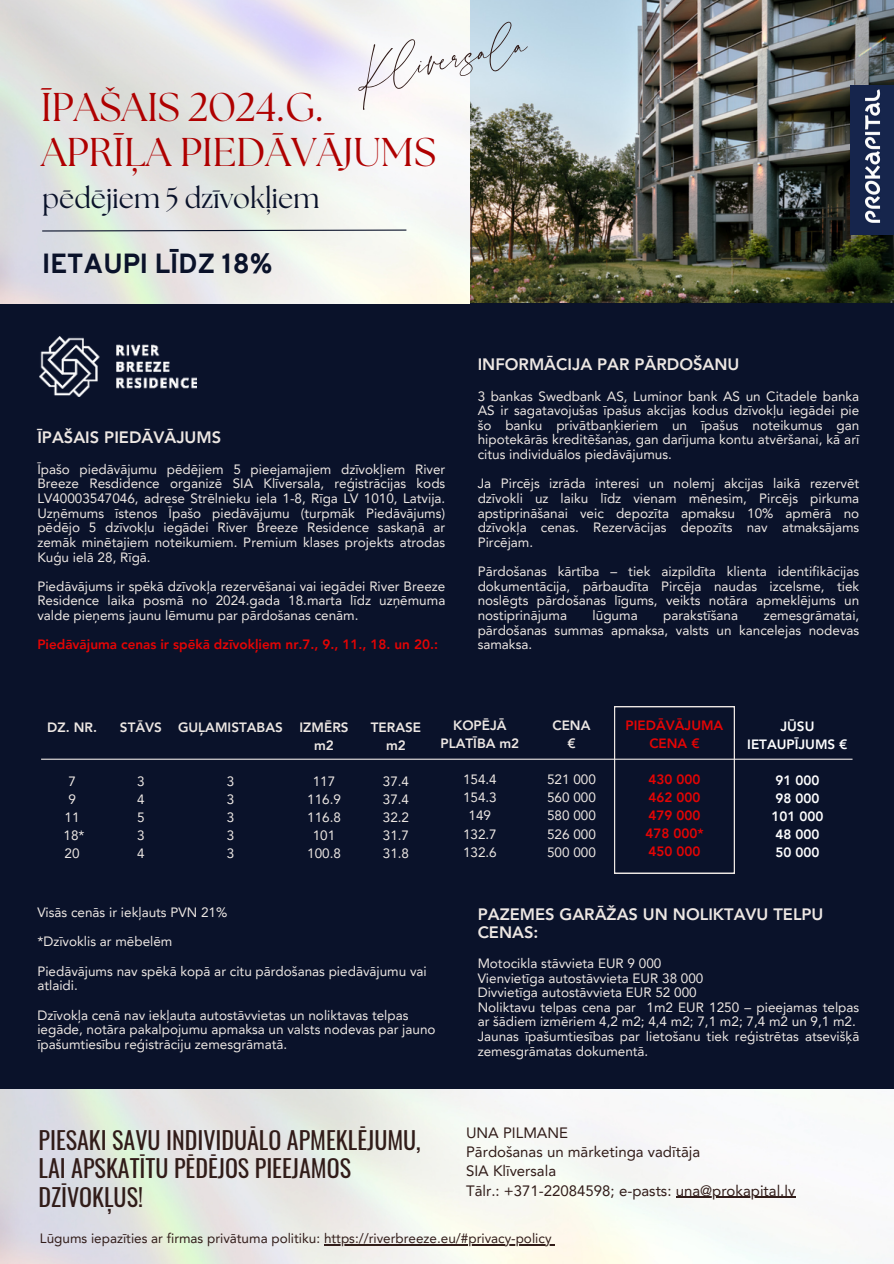
<style>
.page{position:relative;width:894px;height:1264px;background:#fff}
.page>*{position:absolute;margin:0;border:0;box-sizing:border-box;transform-origin:0 0}
.t1{font:56.85px "La Luxes Script";color:#311c19}
.t2{font:40.05px/45px "The Seasons";color:#af0000}
.t3{font:28.2px "The Seasons";color:#0a122a}
.t4{font:800 27px "Overpass";color:#0a122a}
.t5{font:24px/28.2px "Oswald";color:#311c19}
.t6{font:800 16.5px/18px "Avenir LT Pro";color:#ede7e3}
.t7{font:15px "Avenir LT Pro";color:#311c19}
.t8{font:13.5px/14.7px "Avenir LT Pro";color:#ede7e3;text-align:justify}
.t9{font:800 13.5px "Avenir LT Pro";color:#e40404}
.t10{font:13.5px "Avenir LT Pro";color:#311c19}
.t11{font:800 13.5px/18px "Avenir LT Pro";color:#ede7e3;text-align:center}
.t12{font:800 13.5px/18px "Avenir LT Pro";color:#fff;text-align:center}
</style>
<div class="page">
<div style="left:0;top:0;width:893px;height:1263px;background:#0a122a"></div>
<img style="left:0;top:1089px;width:893px;height:174px">
<img style="left:40px;top:337px;width:156px;height:59px">
<svg style="left:614px;top:706px;width:120px;height:167px"></svg>
<hr style="left:41px;top:758px;width:811px;height:1px;background:#ede7e3">
<img style="left:469px;top:0;width:424px;height:303px">
<img style="left:850px;top:85px;width:43px;height:150px">
<hr style="left:675px;top:1196px;width:120px;height:1px;background:#311c19">
<hr style="left:324px;top:1244px;width:227px;height:1px;background:#311c19">
<img style="left:0;top:0;width:469px;height:303px">
<svg style="left:41px;top:229px;width:366px;height:3px"></svg>
<h1 class="t1" style="left:349px;top:42px;width:176px;rotate:-10deg">Kliversala</h1>
<p class="t2" style="left:41px;top:87px;width:396px">ĪPAŠAIS 2024.G.<br>APRĪĻA PIEDĀVĀJUMS</p>
<p class="t3" style="left:42px;top:185px;width:278px">pēdējiem 5 dzīvokļiem</p>
<h3 class="t4" style="left:42px;top:252px;width:232px">IETAUPI LĪDZ 18%</h3>
<p class="t6" style="left:37px;top:430px;width:185px">ĪPAŠAIS PIEDĀVĀJUMS</p>
<p class="t8" style="left:37px;top:463px;width:409px">Īpašo piedāvājumu pēdējiem 5 pieejamajiem dzīvokļiem River Breeze Resdidence organizē SIA Klīversala, reģistrācijas kods LV40003547046, adrese Strēlnieku iela 1-8, Rīga LV 1010, Latvija.<br>Uzņēmums īstenos Īpašo piedāvājumu (turpmāk Piedāvājums) pēdējo 5 dzīvokļu iegādei River Breeze Residence saskaņā ar zemāk minētajiem noteikumiem. Premium klases projekts atrodas Kuģu ielā 28, Rīgā.</p>
<p class="t8" style="left:37px;top:580px;width:409px">Piedāvājums ir spēkā dzīvokļa rezervēšanai vai iegādei River Breeze Residence laika posmā no 2024.gada 18.marta līdz uzņēmuma valde pieņems jaunu lēmumu par pārdošanas cenām.</p>
<p class="t9" style="left:37px;top:639px;width:402px">Piedāvājuma cenas ir spēkā dzīvokļiem nr.7., 9., 11., 18. un 20.:</p>
<p class="t6" style="left:477px;top:357px;width:263px">INFORMĀCIJA PAR PĀRDOŠANU</p>
<p class="t8" style="left:477px;top:390px;width:383px">3 bankas Swedbank AS, Luminor bank AS un Citadele banka AS ir sagatavojušas īpašus akcijas kodus dzīvokļu iegādei pie šo banku privātbaņķieriem un īpašus noteikumus gan hipotekārās kreditēšanas, gan darījuma kontu atvēršanai, kā arī citus individuālos piedāvājumus.</p>
<p class="t8" style="left:477px;top:477px;width:383px">Ja Pircējs izrāda interesi un nolemj akcijas laikā rezervēt dzīvokli uz laiku līdz vienam mēnesim, Pircējs pirkuma apstiprināšanai veic depozīta apmaksu 10% apmērā no dzīvokļa cenas. Rezervācijas depozīts nav atmaksājams Pircējam.</p>
<p class="t8" style="left:477px;top:565px;width:383px">Pārdošanas kārtība – tiek aizpildīta klienta identifikācijas dokumentācija, pārbaudīta Pircēja naudas izcelsme, tiek noslēgts pārdošanas līgums, veikts notāra apmeklējums un nostiprinājuma</p>
<p class="t8" style="left:592px;top:609px;width:47px">lūguma</p>
<p class="t8" style="left:663px;top:609px;width:76px">parakstīšana</p>
<p class="t8" style="left:477px;top:609px;width:383px;text-indent:286px">zemesgrāmatai, pārdošanas summas apmaksa, valsts un kancelejas nodevas samaksa.</p>
<h4 class="t11" style="left:47px;top:719px;width:51px">DZ. NR.</h4>
<h3 class="t8" style="left:68px;top:774px;width:9px">7</h3>
<h1 class="t8" style="left:68px;top:792px;width:9px">9</h1>
<p class="t8" style="left:65px;top:810px;width:17px">11</p>
<p class="t8" style="left:63px;top:828px;width:23px">18*</p>
<h6 class="t8" style="left:65px;top:846px;width:17px">20</h6>
<p class="t11" style="left:120px;top:719px;width:43px">STĀVS</p>
<p class="t8" style="left:137px;top:775px;width:9px">3</p>
<p class="t8" style="left:137px;top:793px;width:9px">4</p>
<p class="t8" style="left:137px;top:811px;width:9px">5</p>
<p class="t8" style="left:137px;top:829px;width:9px">3</p>
<p class="t8" style="left:137px;top:847px;width:9px">4</p>
<p class="t11" style="left:178px;top:719px;width:106px">GUĻAMISTABAS</p>
<p class="t8" style="left:226px;top:775px;width:9px">3</p>
<p class="t8" style="left:226px;top:793px;width:9px">3</p>
<p class="t8" style="left:226px;top:811px;width:9px">3</p>
<p class="t8" style="left:226px;top:829px;width:9px">3</p>
<p class="t8" style="left:226px;top:847px;width:9px">3</p>
<p class="t11" style="left:299px;top:719px;width:51px">IZMĒRS</p>
<p class="t11" style="left:314px;top:737px;width:21px">m2</p>
<p class="t8" style="left:313px;top:775px;width:24px">117</p>
<p class="t8" style="left:307px;top:793px;width:35px">116.9</p>
<p class="t8" style="left:307px;top:811px;width:35px">116.8</p>
<p class="t8" style="left:313px;top:829px;width:24px">101</p>
<p class="t8" style="left:307px;top:847px;width:35px">100.8</p>
<p class="t11" style="left:371px;top:719px;width:52px">TERASE</p>
<p class="t11" style="left:386px;top:737px;width:21px">m2</p>
<p class="t8" style="left:383px;top:774px;width:28px">37.4</p>
<p class="t8" style="left:383px;top:792px;width:28px">37.4</p>
<p class="t8" style="left:383px;top:810px;width:28px">32.2</p>
<p class="t8" style="left:383px;top:828px;width:28px">31.7</p>
<p class="t8" style="left:383px;top:846px;width:28px">31.8</p>
<p class="t11" style="left:440px;top:718px;width:80px">KOPĒJĀ<br>PLATĪBA m2</p>
<p class="t8" style="left:463px;top:773px;width:35px">154.4</p>
<h6 class="t8" style="left:463px;top:791px;width:35px">154.3</h6>
<p class="t8" style="left:468px;top:809px;width:24px">149</p>
<p class="t8" style="left:463px;top:827px;width:35px">132.7</p>
<p class="t8" style="left:463px;top:845px;width:35px">132.6</p>
<p class="t11" style="left:552px;top:718px;width:39px">CENA</p>
<p class="t11" style="left:567px;top:736px;width:10px">€</p>
<p class="t8" style="left:547px;top:773px;width:50px">521 000</p>
<h6 class="t8" style="left:547px;top:791px;width:50px">560 000</h6>
<p class="t8" style="left:547px;top:809px;width:50px">580 000</p>
<p class="t8" style="left:547px;top:827px;width:50px">526 000</p>
<p class="t8" style="left:547px;top:845px;width:50px">500 000</p>
<p class="t9" style="left:625px;top:720px;width:99px">PIEDĀVĀJUMA</p>
<p class="t9" style="left:649px;top:738px;width:52px">CENA €</p>
<p class="t9" style="left:648px;top:774px;width:53px">430 000</p>
<p class="t9" style="left:648px;top:792px;width:53px">462 000</p>
<p class="t9" style="left:648px;top:810px;width:53px">479 000</p>
<p class="t9" style="left:645px;top:828px;width:60px">478 000*</p>
<p class="t9" style="left:648px;top:846px;width:53px">450 000</p>
<p class="t12" style="left:747px;top:718px;width:102px">JŪSU<br>IETAUPĪJUMS €</p>
<p class="t12" style="left:775px;top:772px;width:45px">91 000</p>
<p class="t12" style="left:775px;top:790px;width:45px">98 000</p>
<p class="t12" style="left:771px;top:808px;width:53px">101 000</p>
<p class="t12" style="left:775px;top:826px;width:45px">48 000</p>
<p class="t12" style="left:775px;top:844px;width:45px">50 000</p>
<p class="t8" style="left:37px;top:906px;width:191px">Visās cenās ir iekļauts PVN 21%</p>
<p class="t8" style="left:37px;top:935px;width:137px">*Dzīvoklis ar mēbelēm</p>
<p class="t8" style="left:37px;top:964px;width:391px">Piedāvājums nav spēkā kopā ar citu pārdošanas piedāvājumu vai atlaidi.</p>
<h5 class="t8" style="left:37px;top:1008px;width:399px;text-align:left">Dzīvokļa cenā nav iekļauta autostāvvietas un noliktavas telpas iegāde, notāra pakalpojumu apmaksa un valsts nodevas par jauno īpašumtiesību reģistrāciju zemesgrāmatā.</h5>
<p class="t6" style="left:477px;top:906px;width:347px">PAZEMES GARĀŽAS UN NOLIKTAVU TELPU<br>CENAS:</p>
<p class="t8" style="left:477px;top:957px;width:185px">Motocikla stāvvieta EUR 9 000</p>
<p class="t8" style="left:477px;top:971px;width:227px">Vienvietīga autostāvvieta EUR 38 000</p>
<p class="t8" style="left:477px;top:986px;width:220px">Divvietīga autostāvvieta EUR 52 000</p>
<p class="t8" style="left:477px;top:1000px;width:383px">Noliktavu telpas cena par 1m2 EUR 1250 – pieejamas telpas ar šādiem izmēriem 4,2 m2; 4,4 m2; 7,1 m2; 7,4 m2 un 9,1 m2.</p>
<p class="t8" style="left:477px;top:1030px;width:383px">Jaunas īpašumtiesības par lietošanu tiek reģistrētas atsevišķā zemesgrāmatas dokumentā.</p>
<p class="t5" style="left:38px;top:1125px;width:383px">PIESAKI SAVU INDIVIDUĀLO APMEKLĒJUMU,<br>LAI APSKATĪTU PĒDĒJOS PIEEJAMOS<br>DZĪVOKĻUS!</p>
<p class="t7" style="left:466px;top:1126px;width:103px">UNA PILMANE</p>
<p class="t7" style="left:466px;top:1145px;width:235px">Pārdošanas un mārketinga vadītāja</p>
<p class="t7" style="left:466px;top:1164px;width:91px">SIA Klīversala</p>
<p class="t7" style="left:466px;top:1184px;width:330px">Tālr.: +371-22084598; e-pasts: una@prokapital.lv</p>
<p class="t10" style="left:40px;top:1233px;width:513px">Lūgums iepazīties ar firmas privātuma politiku: https://riverbreeze.eu/#privacy-policy</p>
</div>
